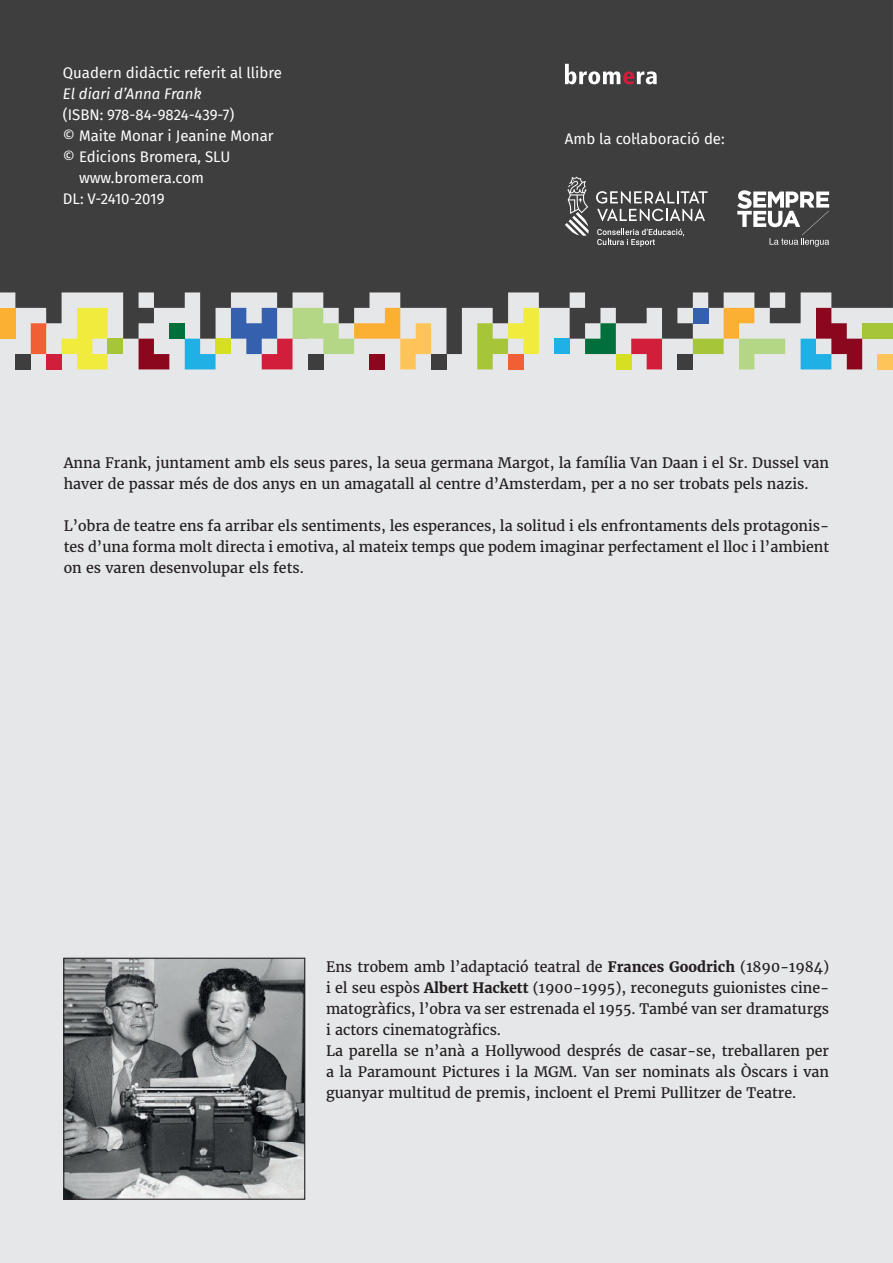
<style>
.page{position:relative;width:893px;height:1263px;background:#e6e7e9}
.page>*{position:absolute;margin:0;border:0;box-sizing:border-box;transform-origin:0 0}
.Crèdits{font:15px/21px "Fira Sans";color:#fff}
.Teoria_1{font:15px "Fira Sans";color:#fff}
.Teoria_1-2{font:italic 15px "Fira Sans";color:#fff}
.Text_1{font:14.25px/21px "Merriweather";color:#231f20;text-align:justify}
.s1{font-weight:700}
</style>
<div class="page">
<div style="left:677px;top:354px;width:16px;height:15px;background:#3e3e3f"></div>
<svg style="left:693px;top:354px;width:62px;height:15px"></svg>
<svg style="left:631px;top:354px;width:31px;height:15px"></svg>
<svg style="left:477px;top:354px;width:61px;height:15px"></svg>
<svg style="left:801px;top:354px;width:61px;height:15px"></svg>
<svg style="left:139px;top:354px;width:30px;height:15px"></svg>
<svg style="left:62px;top:354px;width:46px;height:15px"></svg>
<div style="left:46px;top:354px;width:16px;height:15px;background:#d21e3b"></div>
<svg style="left:185px;top:354px;width:31px;height:15px"></svg>
<div style="left:878px;top:354px;width:15px;height:15px;background:#fec459"></div>
<div style="left:616px;top:354px;width:15px;height:15px;background:#d6df21"></div>
<div style="left:431px;top:354px;width:15px;height:15px;background:#3e3e3f"></div>
<div style="left:15px;top:354px;width:16px;height:15px;background:#3e3e3f"></div>
<svg style="left:247px;top:354px;width:169px;height:15px"></svg>
<svg style="left:0;top:0;width:893px;height:354px;fill:#3e3e3f"></svg>
<img style="left:65px;top:960px;width:238px;height:238px">
<div style="left:63px;top:958px;width:242px;height:242px;border:1px solid #231f20"></div>
<svg style="left:565px;top:64px;width:92px;height:20px"></svg>
<svg style="left:597px;top:229px;width:87px;height:18px"></svg>
<svg style="left:596px;top:191px;width:112px;height:30px"></svg>
<svg style="left:565px;top:176px;width:24px;height:60px"></svg>
<svg style="left:737px;top:190px;width:92px;height:57px"></svg>
<p class="Teoria_1" style="left:63px;top:61px;width:221px">Quadern didàctic referit al llibre</p>
<p class="Teoria_1-2" style="left:63px;top:82px;width:140px">El diari d’Anna Frank</p>
<p class="Crèdits" style="left:63px;top:104px;width:173px">(ISBN: 978-84-9824-439-7)</p>
<p class="Crèdits" style="left:63px;top:125px;width:212px">© Maite Monar i Jeanine Monar</p>
<p class="Crèdits" style="left:79px;top:146px;width:153px;text-indent:-16px">© Edicions Bromera, SLU www.bromera.com</p>
<p class="Crèdits" style="left:63px;top:188px;width:103px">DL: V-2410-2019</p>
<p class="Teoria_1" style="left:565px;top:128px;width:161px">Amb la col·laboració de:</p>
<p class="Text_1" style="left:64px;top:452px;width:767px">Anna Frank, juntament amb els seus pares, la seua germana Margot, la família Van Daan i el Sr. Dussel van haver de passar més de dos anys en un amagatall al centre d’Amsterdam, per a no ser trobats pels nazis.</p>
<p class="Text_1" style="left:64px;top:515px;width:767px">L’obra de teatre ens fa arribar els sentiments, les esperances, la solitud i els enfrontaments dels protagonis&shy;tes d’una forma molt directa i emotiva, al mateix temps que podem imaginar perfectament el lloc i l’ambient on es varen desenvolupar els fets.</p>
<p class="Text_1" style="left:326px;top:957px;width:505px">Ens trobem amb l’adaptació teatral de <span class="s1">Frances Goodrich</span> (1890-1984) i el seu espòs <span class="s1">Albert Hackett</span> (1900-1995), reconeguts guionistes cine&shy;matogràfics, l’obra va ser estrenada el 1955. També van ser dramaturgs i actors cinematogràfics.</p>
<p class="Text_1" style="left:326px;top:1041px;width:505px">La parella se n’anà a Hollywood després de casar-se, treballaren per a la Paramount Pictures i la MGM. Van ser nominats als Òscars i van guanyar multitud de premis, incloent el Premi Pullitzer de Teatre.</p>
</div>
